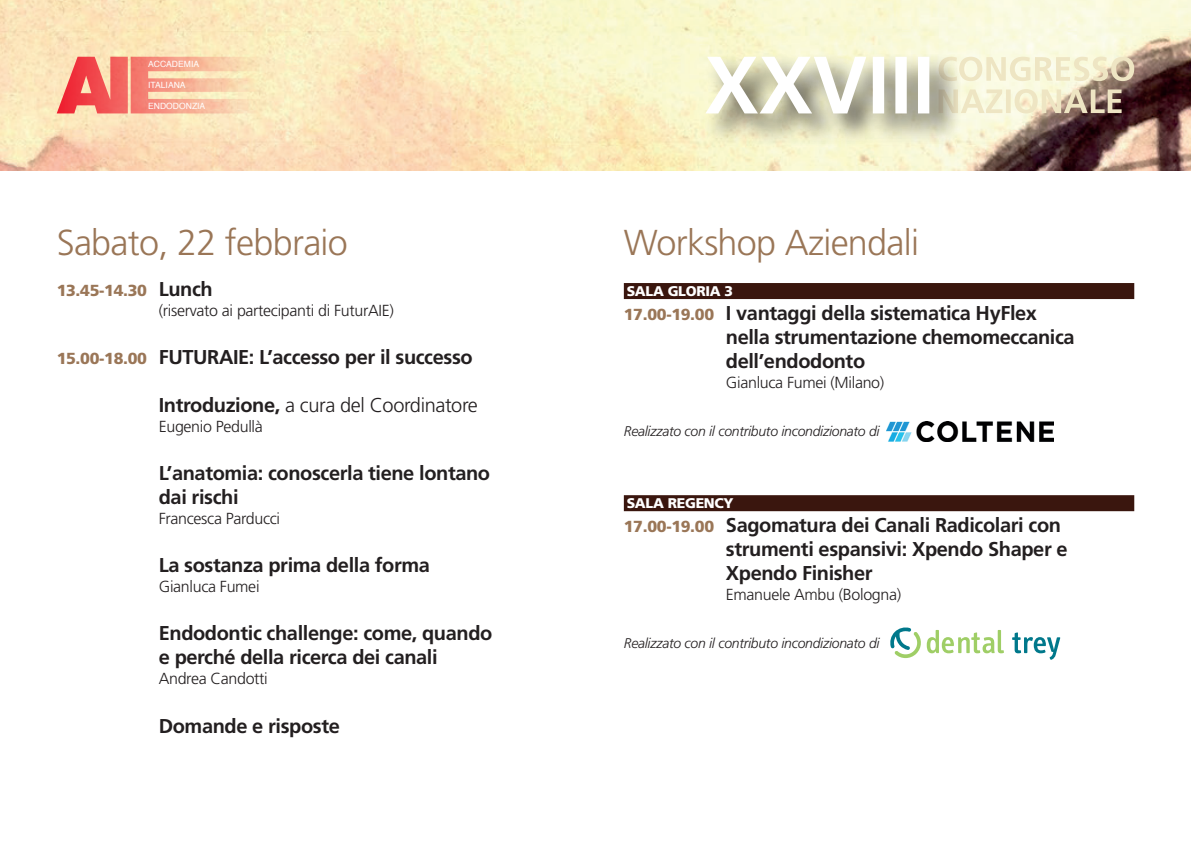
<style>
.page{position:relative;width:1191px;height:851px;background:#fff}
.page>*{position:absolute;margin:0;border:0;box-sizing:border-box;transform-origin:0 0}
.t1{font:300 36px "Frutiger";letter-spacing:-.02em;color:#9a7657}
.t2{font:700 20px/24px "Frutiger";letter-spacing:-.02em;color:#231f20}
.t3{font:300 20px "Frutiger";letter-spacing:-.02em;color:#231f20}
.t4{font:300 16px/20px "Frutiger";letter-spacing:-.02em;color:#231f20}
.t5{font:italic 300 14px "Frutiger";letter-spacing:-.02em;color:#231f20}
.t6{font:900 14px "Frutiger";letter-spacing:-.02em;color:#fff}
.t7{font:8.6px "Helvetica";color:#fff}
.s1{font-weight:900;color:#9a7657}
.s2{font-weight:700;font-size:20px}
.s3{font-weight:900;font-size:16px;color:#9a7657}
.s4{font-weight:700}
</style>
<div class="page">
<img style="left:0;top:0;width:1191px;height:170px">
<svg style="left:57px;top:57px;width:233px;height:56px;background:#f6ae93"></svg>
<svg style="left:962px;top:89px;width:159px;height:24px;background:#dad0b5"></svg>
<svg style="left:962px;top:57px;width:172px;height:24px;background:#ede7ca"></svg>
<div style="left:703px;top:52px;width:259px;height:95px;background:#231f20;opacity:.75"></div>
<svg style="left:705px;top:57px;width:224px;height:56px"></svg>
<div style="left:624px;top:283px;width:510px;height:16px;background:#3a160e"></div>
<div style="left:624px;top:495px;width:510px;height:16px;background:#3a160e"></div>
<img style="left:886px;top:422px;width:167px;height:20px">
<svg style="left:1012px;top:632px;width:48px;height:27px"></svg>
<svg style="left:890px;top:627px;width:114px;height:31px"></svg>
<p class="t7" style="left:148px;top:58px;width:52px">ACCADEMIA</p>
<p class="t7" style="left:148px;top:79px;width:39px">ITALIANA</p>
<p class="t7" style="left:148px;top:100px;width:59px">ENDODONZIA</p>
<h1 class="t1" style="left:57px;top:222px;width:293px">Sabato, 22 febbraio</h1>
<p class="t4" style="left:159px;top:280px;width:236px;text-indent:-102px"><span class="s1">13.45-14.30</span> <span class="s2">Lunch<br></span>(riservato ai partecipanti di FuturAIE)</p>
<p class="t2" style="left:57px;top:345px;width:417px"><span class="s3">15.00-18.00</span> FUTURAIE: L’accesso per il successo</p>
<p class="t3" style="left:159px;top:394px;width:321px"><span class="s4">Introduzione,</span> a cura del Coordinatore</p>
<p class="t4" style="left:159px;top:416px;width:105px">Eugenio Pedullà</p>
<p class="t2" style="left:159px;top:461px;width:333px">L’anatomia: conoscerla tiene lontano dai rischi</p>
<p class="t4" style="left:159px;top:508px;width:123px">Francesca Parducci</p>
<p class="t2" style="left:159px;top:553px;width:273px">La sostanza prima della forma</p>
<p class="t4" style="left:159px;top:576px;width:102px">Gianluca Fumei</p>
<p class="t2" style="left:159px;top:621px;width:335px">Endodontic challenge: come, quando e perché della ricerca dei canali</p>
<p class="t4" style="left:159px;top:668px;width:111px">Andrea Candotti</p>
<p class="t2" style="left:159px;top:713px;width:182px">Domande e risposte</p>
<h1 class="t1" style="left:624px;top:222px;width:297px">Workshop Aziendali</h1>
<p class="t6" style="left:626px;top:283px;width:108px">SALA GLORIA 3</p>
<p class="t2" style="left:726px;top:301px;width:350px;text-indent:-102px"><span class="s3">17.00-19.00</span> I vantaggi della sistematica HyFlex nella strumentazione chemomeccanica dell’endodonto</p>
<p class="t4" style="left:726px;top:372px;width:160px">Gianluca Fumei (Milano)</p>
<p class="t5" style="left:624px;top:423px;width:257px">Realizzato con il contributo incondizionato di</p>
<p class="t6" style="left:626px;top:495px;width:109px">SALA REGENCY</p>
<p class="t2" style="left:726px;top:513px;width:343px;text-indent:-102px"><span class="s3">17.00-19.00</span> Sagomatura dei Canali Radicolari con strumenti espansivi: Xpendo Shaper e<br>Xpendo Finisher</p>
<p class="t4" style="left:726px;top:584px;width:177px">Emanuele Ambu (Bologna)</p>
<p class="t5" style="left:624px;top:635px;width:257px">Realizzato con il contributo incondizionato di</p>
</div>
